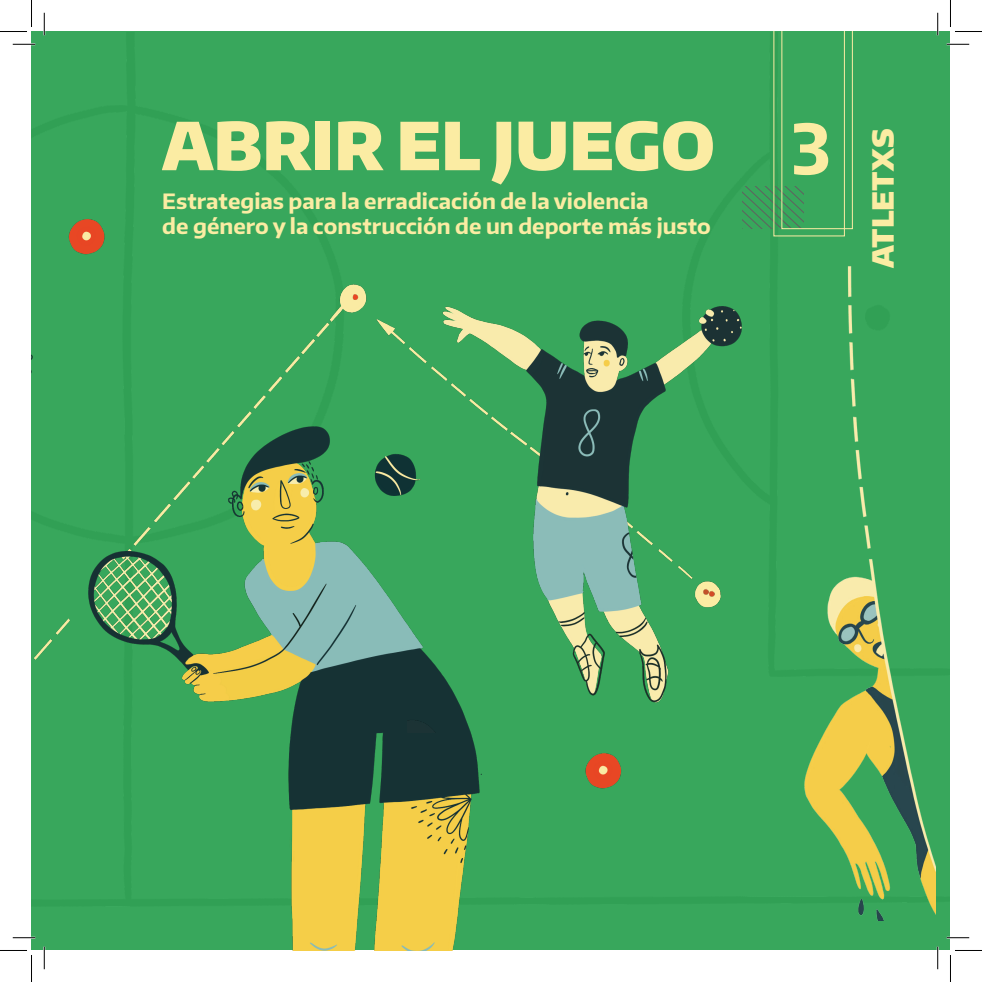
<style>
.page{position:relative;width:982px;height:982px;background:#fff}
.page>*{position:absolute;margin:0;border:0;box-sizing:border-box;transform-origin:0 0}
.t1{font:700 68.7px "Encode Sans";color:#fbeca3}
.t2{font:900 65.4px "Encode Sans";color:#fbeca3}
.t3{font:900 29.25px "Encode Sans";color:#fbeca3}
.t4{font:700 21.15px/25.3px "Encode Sans";color:#fbeca3}
</style>
<div class="page">
<div style="left:817px;top:32px;width:132px;height:918px;background:#38a75c"></div>
<svg style="left:743px;top:31px;width:109px;height:205px;background:#3fa95e"></svg>
<img style="left:32px;top:32px;width:785px;height:918px">
<img style="left:790px;top:262px;width:145px;height:658px">
<img style="left:408px;top:240px;width:355px;height:492px">
<hr style="left:13px;top:43px;width:22px;height:2px;background:#fff">
<hr style="left:946px;top:43px;width:23px;height:2px;background:#fff">
<hr style="left:13px;top:936px;width:22px;height:2px;background:#fff">
<hr style="left:946px;top:936px;width:23px;height:2px;background:#fff">
<hr style="left:43px;top:13px;width:2px;height:22px;background:#fff">
<hr style="left:43px;top:946px;width:2px;height:23px;background:#fff">
<hr style="left:936px;top:13px;width:2px;height:22px;background:#fff">
<hr style="left:936px;top:946px;width:2px;height:23px;background:#fff">
<svg style="left:13px;top:44px;width:22px;height:1px"></svg>
<svg style="left:946px;top:44px;width:23px;height:1px"></svg>
<svg style="left:13px;top:937px;width:22px;height:1px"></svg>
<svg style="left:946px;top:937px;width:23px;height:1px"></svg>
<svg style="left:44px;top:13px;width:1px;height:22px"></svg>
<svg style="left:44px;top:946px;width:1px;height:23px"></svg>
<svg style="left:937px;top:13px;width:1px;height:22px"></svg>
<svg style="left:937px;top:946px;width:1px;height:23px"></svg>
<svg style="left:0;top:0;width:32px;height:32px"></svg>
<svg style="left:0;top:950px;width:32px;height:31px"></svg>
<svg style="left:950px;top:0;width:31px;height:32px"></svg>
<svg style="left:950px;top:950px;width:31px;height:31px"></svg>
<h2 class="t2" style="left:162px;top:103px;width:554px">ABRIR EL JUEGO</h2>
<p class="t4" style="left:162px;top:188px;width:550px">Estrategias para la erradicación de la violencia<br>de género y la construcción de un deporte más justo</p>
<h1 class="t1" style="left:790px;top:103px;width:42px">3</h1>
<h3 class="t3" style="left:863px;top:268px;width:141px;rotate:-90deg">ATLETXS</h3>
</div>
